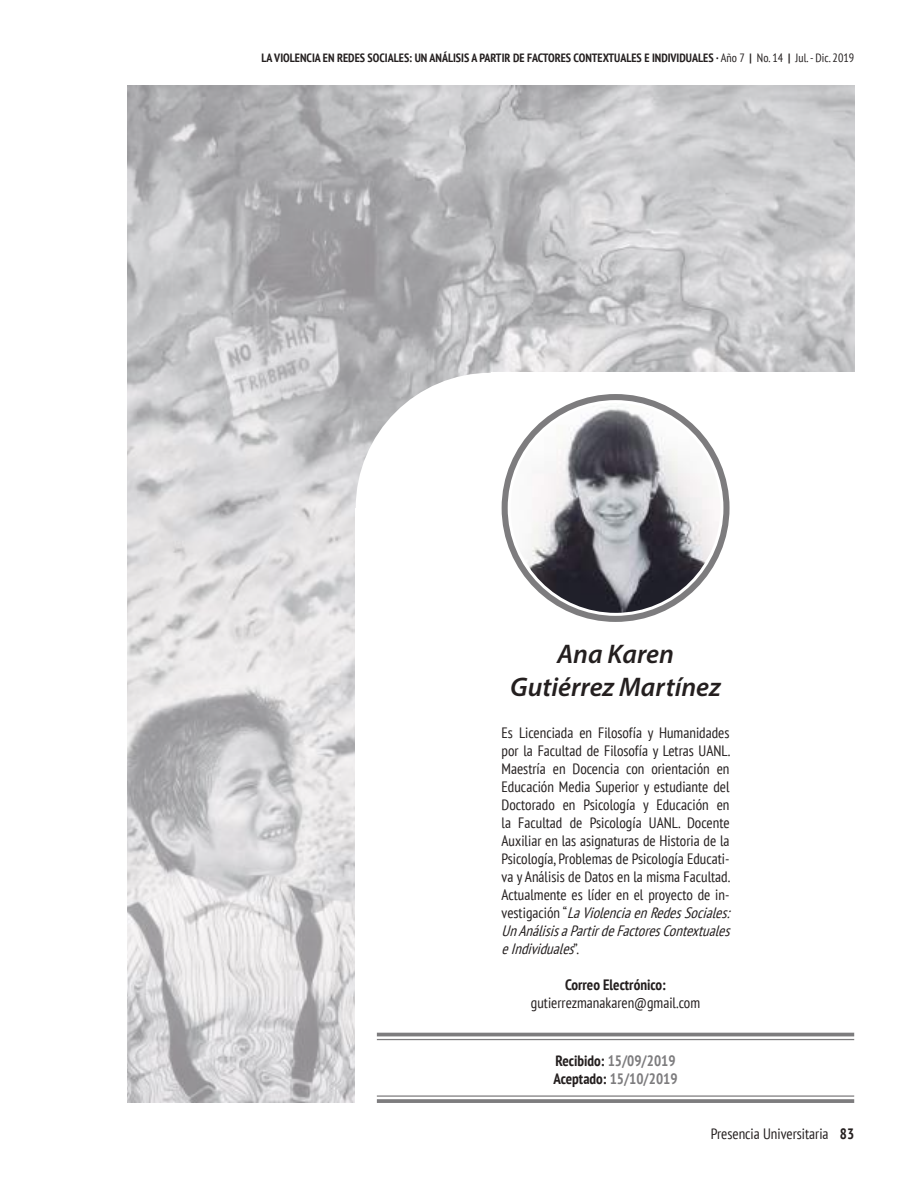
<style>
.page{position:relative;width:918px;height:1188px;background:#fff}
.page>*{position:absolute;margin:0;border:0;box-sizing:border-box;transform-origin:0 0}
.t1{font:italic 600 27px/32.4px "Myriad Pro";color:#241f1f;text-align:center}
.t2{font:condensed 15px/18px "PT Sans";color:#241f1f}
.t3{font:700 condensed 15px/18px "PT Sans";color:#7d7c7e}
.t4{font:700 condensed 15px "PT Sans";color:#241f1f}
.t5{font:700 condensed 12px "PT Sans";color:#241f1f}
.s1{font-weight:400}
.s2{font-style:italic}
.s3{color:#241f1f}
.s4{font-weight:700}
</style>
<div class="page">
<img style="left:128px;top:85px;width:726px;height:1018px">
<div style="left:356px;top:373px;width:270px;height:270px;background:#fff;border-radius:50%"></div>
<div style="left:491px;top:373px;width:363px;height:730px;background:#fff"></div>
<div style="left:356px;top:508px;width:249px;height:595px;background:#fff"></div>
<svg style="left:502px;top:394px;width:228px;height:228px;background:#99989a"></svg>
<img style="left:509px;top:402px;width:213px;height:212px;border-radius:106px">
<hr style="left:377px;top:1033px;width:477px;height:3px;background:#7d7c7e">
<hr style="left:377px;top:1039px;width:477px;height:1px;background:#7d7c7e">
<hr style="left:377px;top:1095px;width:477px;height:2px;background:#7d7c7e">
<svg style="left:377px;top:1099px;width:477px;height:4px;background:#848385"></svg>
<p class="t5" style="left:261px;top:50px;width:594px">LA VIOLENCIA EN REDES SOCIALES: UN ANÁLISIS A PARTIR DE FACTORES CONTEXTUALES E INDIVIDUALES · <span class="s1">Año 7</span> | <span class="s1">No. 14</span> | <span class="s1">Jul. - Dic. 2019</span></p>
<h1 class="t1" style="left:510px;top:638px;width:212px">Ana Karen<br>Gutiérrez Martínez</h1>
<p class="t2" style="left:502px;top:724px;width:234px">Es Licenciada en Filosofía y Humanidades por la Facultad de Filosofía y Letras UANL.<br>Maestría en Docencia con orientación en Educación Media Superior y estudiante del Doctorado en Psicología y Educación en la Facultad de Psicología UANL. Docente Auxiliar en las asignaturas de Historia de la Psicología, Problemas de Psicología Educati&shy;va y Análisis de Datos en la misma Facultad.<br>Actualmente es líder en el proyecto de in&shy;v e s t i g a c i ó n “ <span class="s2">LaViolenciaenRedesSociales:<br>UnAnálisisaPartirdeFactoresContextuales eIndividuales</span>” .</p>
<p class="t4" style="left:565px;top:975px;width:102px">Correo Electrónico:</p>
<p class="t2" style="left:531px;top:994px;width:171px">gutierrezmanakaren@gmail.com</p>
<p class="t3" style="left:554px;top:1052px;width:126px"><span class="s3">Recibido:</span> 15/09/2019<br><span class="s3">Aceptado:</span> 15/10/2019</p>
<p class="t2" style="left:711px;top:1125px;width:145px">Presencia Universitaria <span class="s4">83</span></p>
</div>
